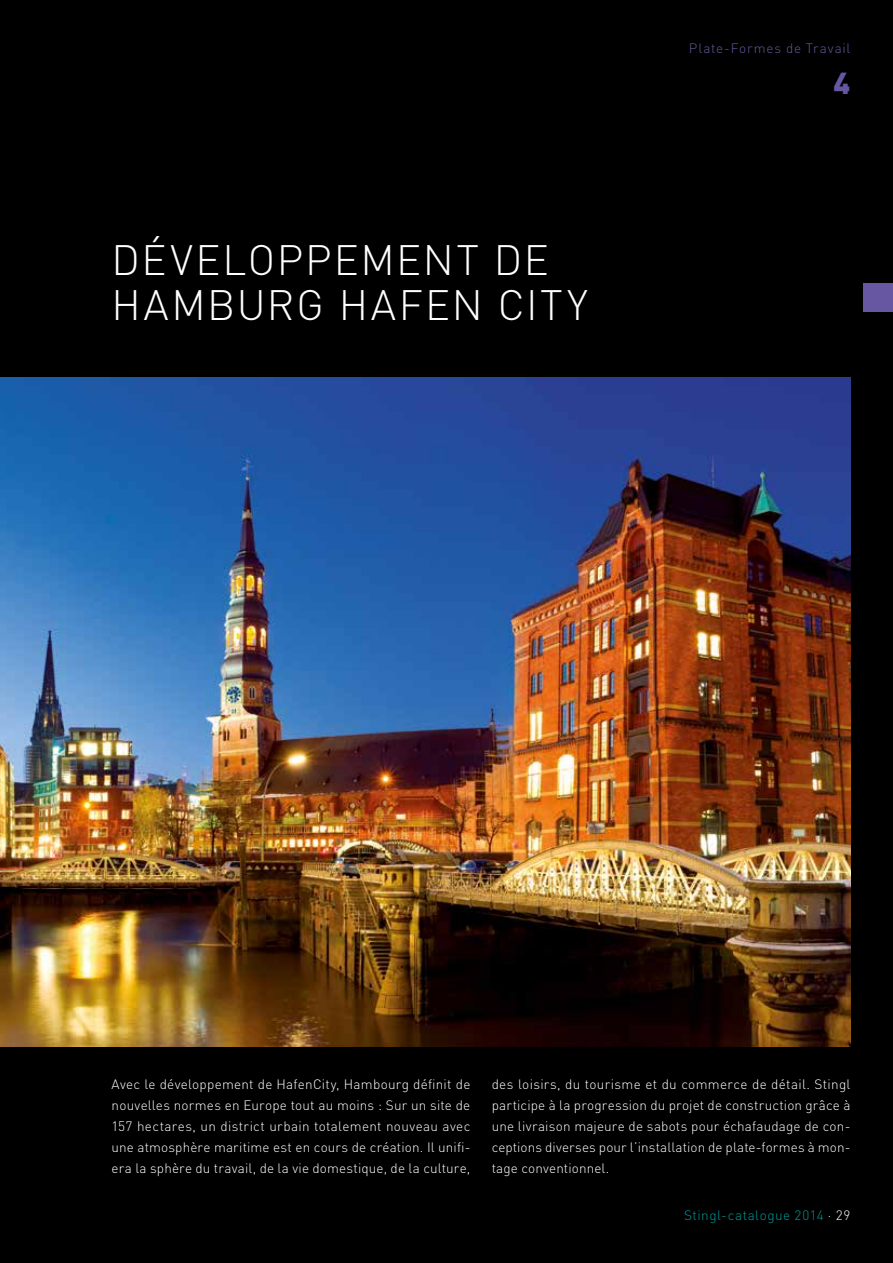
<style>
.page{position:relative;width:893px;height:1263px;background:#000}
.page>*{position:absolute;margin:0;border:0;box-sizing:border-box;transform-origin:0 0}
.t1{font:300 42px/45px "DIN";letter-spacing:.045em;color:#fff}
.t2{font:900 30px "DIN";color:#6757a2}
.t3{font:300 13.5px/21px "DIN";letter-spacing:.01em;color:#fff;text-align:justify}
.t4{font:300 13.5px "DIN";letter-spacing:.04em;color:#009a96}
.t5{font:300 13.5px "DIN";letter-spacing:.06em;color:#6757a2}
.s1{color:#fff}
</style>
<div class="page">
<img style="left:0;top:377px;width:850px;height:670px">
<div style="left:863px;top:284px;width:30px;height:28px;background:#6757a2"></div>
<p class="t5" style="left:689px;top:40px;width:163px">Plate-Formes de Travail</p>
<h1 class="t1" style="left:112px;top:237px;width:478px">DÉVELOPPEMENT DE<br>HAMBURG HAFEN CITY</h1>
<h2 class="t2" style="left:833px;top:63px;width:18px">4</h2>
<p class="t3" style="left:112px;top:1073px;width:360px">Avec le développement de HafenCity, Hambourg définit de nouvelles normes en Europe tout au moins : Sur un site de 157 hectares, un district urbain totalement nouveau avec une atmosphère maritime est en cours de création. Il unifi&shy;era la sphère du travail, de la vie domestique, de la culture,</p>
<p class="t3" style="left:492px;top:1073px;width:360px">des loisirs, du tourisme et du commerce de détail. Stingl participe à la progression du projet de construction grâce à une livraison majeure de sabots pour échafaudage de con&shy;ceptions diverses pour l’installation de plate-formes à mon&shy;tage conventionnel.</p>
<p class="t4" style="left:684px;top:1207px;width:168px">Stingl-catalogue 2014 <span class="s1">· 29</span></p>
</div>
